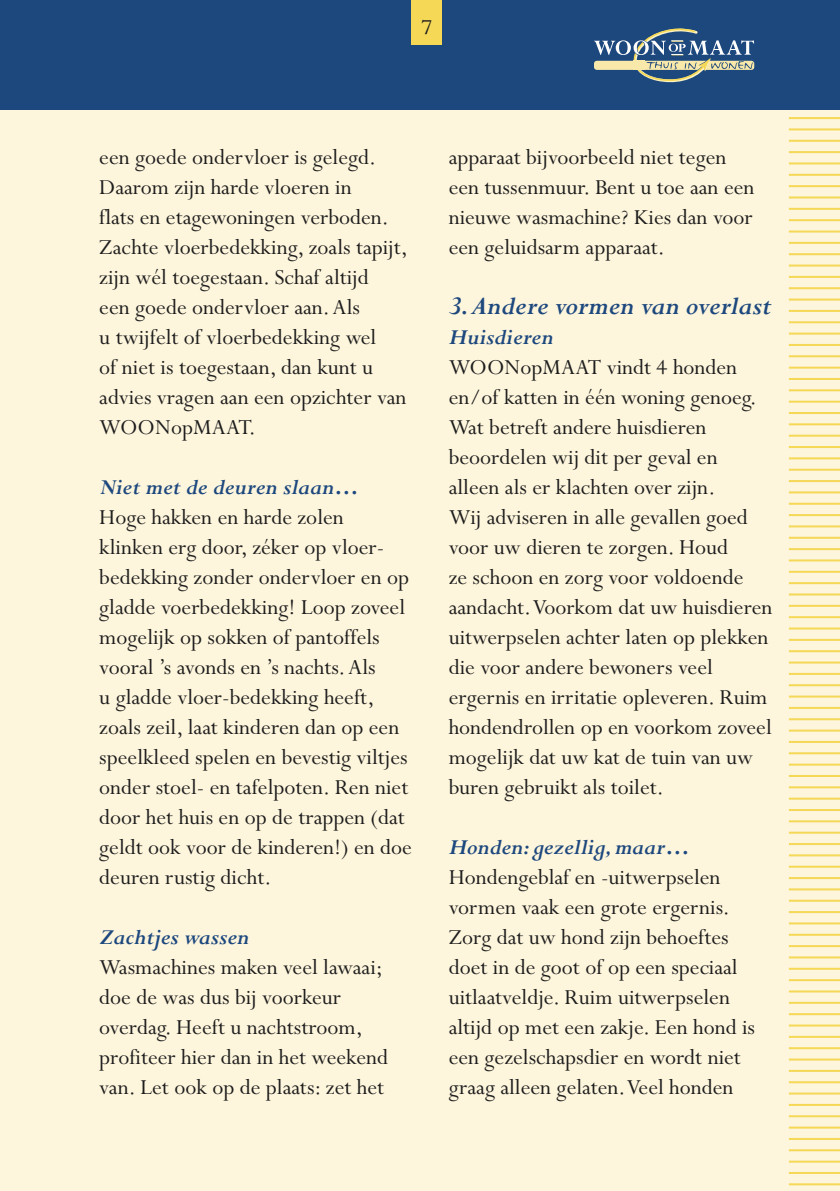
<style>
.page{position:relative;width:840px;height:1191px;background:#fff}
.page>*{position:absolute;margin:0;border:0;box-sizing:border-box;transform-origin:0 0}
.t1{font:italic 700 28px "Perpetua";color:#1d487e}
.t2{font:24px/30px "Perpetua";color:#1d1d1d}
.t3{font:italic 700 24px "Perpetua";color:#1d487e}
</style>
<div class="page">
<div style="left:0;top:0;width:839px;height:1191px;background:#fdf5dc"></div>
<div style="left:0;top:0;width:839px;height:109px;background:#1d487e"></div>
<div style="left:411px;top:0;width:30px;height:44px;background:#f5d855"></div>
<svg style="left:594px;top:28px;width:160px;height:54px"></svg>
<div style="left:632px;top:61px;width:11px;height:9px;background:#f8e8a9"></div>
<hr style="left:788px;top:162px;width:51px;height:2px;background:#f5d855">
<hr style="left:788px;top:117px;width:51px;height:2px;background:#f5d855">
<hr style="left:788px;top:174px;width:51px;height:2px;background:#f5d855">
<hr style="left:788px;top:128px;width:51px;height:2px;background:#f5d855">
<hr style="left:788px;top:185px;width:51px;height:2px;background:#f5d855">
<hr style="left:788px;top:140px;width:51px;height:2px;background:#f5d855">
<hr style="left:788px;top:196px;width:51px;height:2px;background:#f5d855">
<hr style="left:788px;top:151px;width:51px;height:2px;background:#f5d855">
<hr style="left:788px;top:208px;width:51px;height:2px;background:#f5d855">
<hr style="left:788px;top:219px;width:51px;height:2px;background:#f5d855">
<hr style="left:788px;top:230px;width:51px;height:2px;background:#f5d855">
<hr style="left:788px;top:242px;width:51px;height:2px;background:#f5d855">
<hr style="left:788px;top:253px;width:51px;height:2px;background:#f5d855">
<hr style="left:788px;top:264px;width:51px;height:2px;background:#f5d855">
<hr style="left:788px;top:276px;width:51px;height:2px;background:#f5d855">
<hr style="left:788px;top:287px;width:51px;height:2px;background:#f5d855">
<hr style="left:788px;top:298px;width:51px;height:2px;background:#f5d855">
<hr style="left:788px;top:310px;width:51px;height:2px;background:#f5d855">
<hr style="left:788px;top:321px;width:51px;height:2px;background:#f5d855">
<hr style="left:788px;top:332px;width:51px;height:2px;background:#f5d855">
<hr style="left:788px;top:344px;width:51px;height:2px;background:#f5d855">
<hr style="left:788px;top:355px;width:51px;height:2px;background:#f5d855">
<hr style="left:788px;top:367px;width:51px;height:2px;background:#f5d855">
<hr style="left:788px;top:378px;width:51px;height:2px;background:#f5d855">
<hr style="left:788px;top:389px;width:51px;height:2px;background:#f5d855">
<hr style="left:788px;top:401px;width:51px;height:2px;background:#f5d855">
<hr style="left:788px;top:412px;width:51px;height:2px;background:#f5d855">
<hr style="left:788px;top:423px;width:51px;height:2px;background:#f5d855">
<hr style="left:788px;top:435px;width:51px;height:2px;background:#f5d855">
<hr style="left:788px;top:446px;width:51px;height:2px;background:#f5d855">
<hr style="left:788px;top:457px;width:51px;height:2px;background:#f5d855">
<hr style="left:788px;top:469px;width:51px;height:2px;background:#f5d855">
<hr style="left:788px;top:480px;width:51px;height:2px;background:#f5d855">
<hr style="left:788px;top:491px;width:51px;height:2px;background:#f5d855">
<hr style="left:788px;top:503px;width:51px;height:2px;background:#f5d855">
<hr style="left:788px;top:514px;width:51px;height:2px;background:#f5d855">
<hr style="left:788px;top:525px;width:51px;height:2px;background:#f5d855">
<hr style="left:788px;top:537px;width:51px;height:2px;background:#f5d855">
<hr style="left:788px;top:548px;width:51px;height:2px;background:#f5d855">
<hr style="left:788px;top:559px;width:51px;height:2px;background:#f5d855">
<hr style="left:788px;top:571px;width:51px;height:2px;background:#f5d855">
<hr style="left:788px;top:582px;width:51px;height:2px;background:#f5d855">
<hr style="left:788px;top:593px;width:51px;height:2px;background:#f5d855">
<hr style="left:788px;top:605px;width:51px;height:2px;background:#f5d855">
<hr style="left:788px;top:616px;width:51px;height:2px;background:#f5d855">
<hr style="left:788px;top:627px;width:51px;height:2px;background:#f5d855">
<hr style="left:788px;top:639px;width:51px;height:2px;background:#f5d855">
<hr style="left:788px;top:650px;width:51px;height:2px;background:#f5d855">
<hr style="left:788px;top:661px;width:51px;height:2px;background:#f5d855">
<hr style="left:788px;top:673px;width:51px;height:2px;background:#f5d855">
<hr style="left:788px;top:684px;width:51px;height:2px;background:#f5d855">
<hr style="left:788px;top:695px;width:51px;height:2px;background:#f5d855">
<hr style="left:788px;top:707px;width:51px;height:2px;background:#f5d855">
<hr style="left:788px;top:718px;width:51px;height:2px;background:#f5d855">
<hr style="left:788px;top:729px;width:51px;height:2px;background:#f5d855">
<hr style="left:788px;top:741px;width:51px;height:2px;background:#f5d855">
<hr style="left:788px;top:752px;width:51px;height:2px;background:#f5d855">
<hr style="left:788px;top:763px;width:51px;height:2px;background:#f5d855">
<hr style="left:788px;top:775px;width:51px;height:2px;background:#f5d855">
<hr style="left:788px;top:786px;width:51px;height:2px;background:#f5d855">
<hr style="left:788px;top:797px;width:51px;height:2px;background:#f5d855">
<hr style="left:788px;top:809px;width:51px;height:2px;background:#f5d855">
<hr style="left:788px;top:820px;width:51px;height:2px;background:#f5d855">
<hr style="left:788px;top:831px;width:51px;height:2px;background:#f5d855">
<hr style="left:788px;top:843px;width:51px;height:2px;background:#f5d855">
<hr style="left:788px;top:854px;width:51px;height:2px;background:#f5d855">
<hr style="left:788px;top:865px;width:51px;height:2px;background:#f5d855">
<hr style="left:788px;top:877px;width:51px;height:2px;background:#f5d855">
<hr style="left:788px;top:888px;width:51px;height:2px;background:#f5d855">
<hr style="left:788px;top:899px;width:51px;height:2px;background:#f5d855">
<hr style="left:788px;top:911px;width:51px;height:2px;background:#f5d855">
<hr style="left:788px;top:922px;width:51px;height:2px;background:#f5d855">
<hr style="left:788px;top:933px;width:51px;height:2px;background:#f5d855">
<hr style="left:788px;top:945px;width:51px;height:2px;background:#f5d855">
<hr style="left:788px;top:956px;width:51px;height:2px;background:#f5d855">
<hr style="left:788px;top:967px;width:51px;height:2px;background:#f5d855">
<hr style="left:788px;top:979px;width:51px;height:2px;background:#f5d855">
<hr style="left:788px;top:990px;width:51px;height:2px;background:#f5d855">
<hr style="left:788px;top:1001px;width:51px;height:2px;background:#f5d855">
<hr style="left:788px;top:1013px;width:51px;height:2px;background:#f5d855">
<hr style="left:788px;top:1024px;width:51px;height:2px;background:#f5d855">
<hr style="left:788px;top:1035px;width:51px;height:2px;background:#f5d855">
<hr style="left:788px;top:1047px;width:51px;height:2px;background:#f5d855">
<hr style="left:788px;top:1058px;width:51px;height:2px;background:#f5d855">
<hr style="left:788px;top:1069px;width:51px;height:2px;background:#f5d855">
<hr style="left:788px;top:1081px;width:51px;height:2px;background:#f5d855">
<hr style="left:788px;top:1092px;width:51px;height:2px;background:#f5d855">
<hr style="left:788px;top:1104px;width:51px;height:2px;background:#f5d855">
<hr style="left:788px;top:1115px;width:51px;height:2px;background:#f5d855">
<hr style="left:788px;top:1126px;width:51px;height:2px;background:#f5d855">
<hr style="left:788px;top:1138px;width:51px;height:2px;background:#f5d855">
<hr style="left:788px;top:1149px;width:51px;height:2px;background:#f5d855">
<hr style="left:788px;top:1160px;width:51px;height:2px;background:#f5d855">
<hr style="left:788px;top:1172px;width:51px;height:2px;background:#f5d855">
<hr style="left:788px;top:1183px;width:51px;height:2px;background:#f5d855">
<p class="t2" style="left:421px;top:13px;width:12px">7</p>
<p class="t2" style="left:99px;top:143px;width:310px">een goede ondervloer is gelegd.<br>Daarom zijn harde vloeren in<br>flats en etagewoningen verboden.<br>Zachte vloerbedekking, zoals tapijt, zijn wél toegestaan. Schaf altijd<br>een goede ondervloer aan. Als<br>u twijfelt of vloerbedekking wel<br>of niet is toegestaan, dan kunt u advies vragen aan een opzichter van<br>WOONopMAAT.</p>
<p class="t3" style="left:99px;top:474px;width:260px">Niet met de deuren slaan…</p>
<p class="t2" style="left:99px;top:503px;width:314px">Hoge hakken en harde zolen klinken erg door, zéker op vloer&shy;bedekking zonder ondervloer en op gladde voerbedekking! Loop zoveel mogelijk op sokken of pantoffels vooral ’s avonds en ’s nachts. Als<br>u gladde vloer-bedekking heeft, zoals zeil, laat kinderen dan op een speelkleed spelen en bevestig viltjes onder stoel- en tafelpoten. Ren niet door het huis en op de trappen (dat geldt ook voor de kinderen!) en doe deuren rustig dicht.</p>
<p class="t3" style="left:99px;top:924px;width:152px">Zachtjes wassen</p>
<p class="t2" style="left:99px;top:953px;width:290px">Wasmachines maken veel lawaai; doe de was dus bij voorkeur overdag. Heeft u nachtstroom, profiteer hier dan in het weekend van. Let ook op de plaats: zet het</p>
<p class="t2" style="left:448px;top:143px;width:307px">apparaat bijvoorbeeld niet tegen een tussenmuur. Bent u toe aan een nieuwe wasmachine? Kies dan voor een geluidsarm apparaat.</p>
<p class="t1" style="left:448px;top:291px;width:324px">3. Andere vormen van overlast</p>
<p class="t3" style="left:448px;top:324px;width:106px">Huisdieren</p>
<p class="t2" style="left:448px;top:353px;width:325px">WOONopMAAT vindt 4 honden en/of katten in één woning genoeg.<br>Wat betreft andere huisdieren beoordelen wij dit per geval en alleen als er klachten over zijn.<br>Wij adviseren in alle gevallen goed voor uw dieren te zorgen. Houd<br>ze schoon en zorg voor voldoende aandacht. Voorkom dat uw huisdieren uitwerpselen achter laten op plekken die voor andere bewoners veel ergernis en irritatie opleveren. Ruim hondendrollen op en voorkom zoveel mogelijk dat uw kat de tuin van uw buren gebruikt als toilet.</p>
<p class="t3" style="left:448px;top:834px;width:242px">Honden: gezellig, maar…</p>
<p class="t2" style="left:448px;top:863px;width:308px">Hondengeblaf en -uitwerpselen vormen vaak een grote ergernis.<br>Zorg dat uw hond zijn behoeftes doet in de goot of op een speciaal uitlaatveldje. Ruim uitwerpselen altijd op met een zakje. Een hond is een gezelschapsdier en wordt niet graag alleen gelaten. Veel honden</p>
</div>
